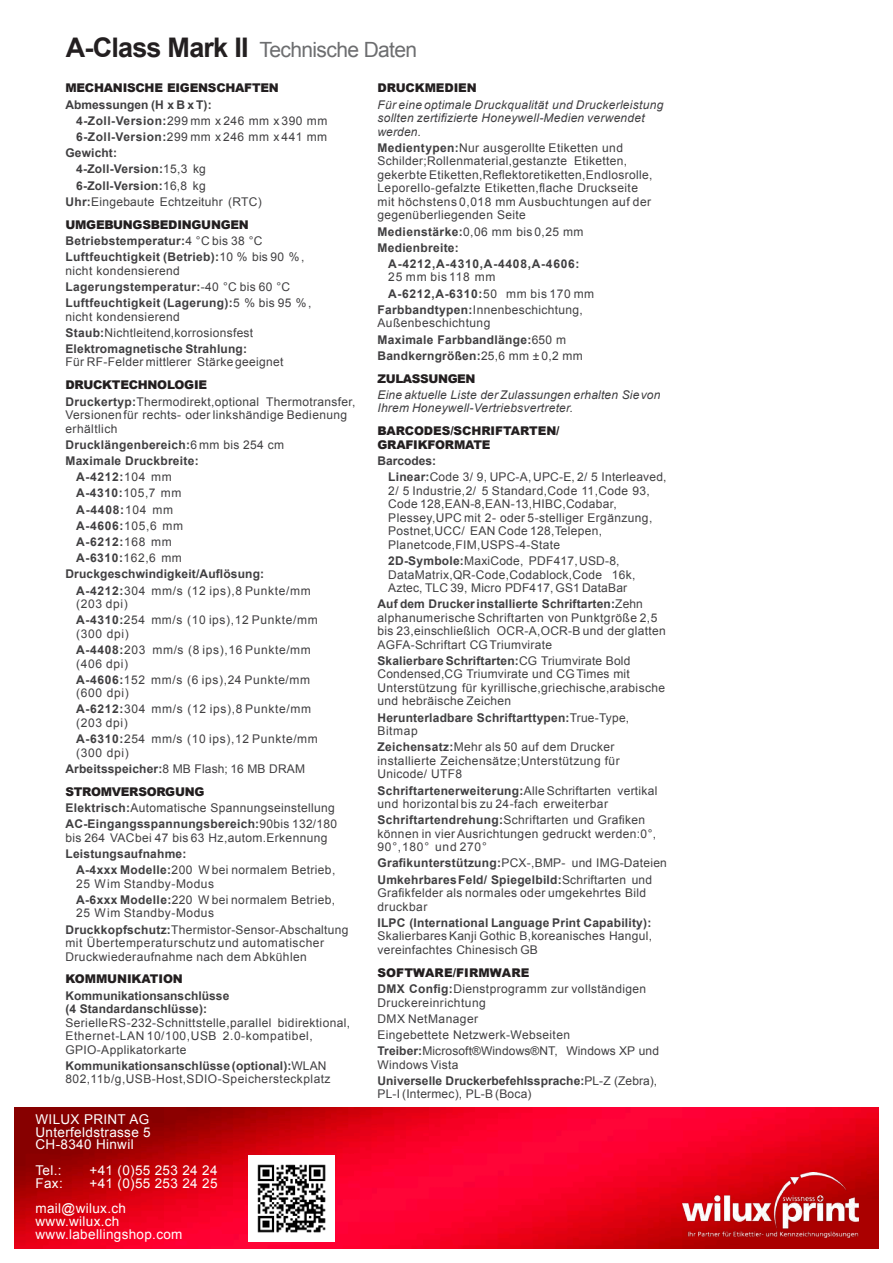
<style>
.page{position:relative;width:893px;height:1263px;background:#fff}
.page>*{position:absolute;margin:0;border:0;box-sizing:border-box;transform-origin:0 0}
.t1{font:21px "Arial";letter-spacing:-.03em;color:#6d6e70}
.t2{font:13.5px/12.8px "Arial";letter-spacing:.025em;color:#fff}
.t3{font:12px/13.5px "Arial";letter-spacing:.03em;color:#403f41}
.t4{font:700 12px/16.2px "Arial";letter-spacing:.02em;color:#403f41}
.t5{font:italic 12px/13.5px "Arial";letter-spacing:.02em;color:#403f41}
.t6{font:12px/16.2px "Arial";letter-spacing:.055em;color:#403f41}
.t7{font:900 12px/13.5px "Arial";letter-spacing:-.02em;color:#231f20}
.t8{font:12px/16.2px "Arial";letter-spacing:.05em;color:#403f41}
.t9{font:12px/16.2px "Arial";letter-spacing:.01em;color:#403f41}
.t10{font:700 12px "Arial";letter-spacing:.06em;color:#403f41}
.t11{font:700 12px "Arial";letter-spacing:.05em;color:#403f41}
.t12{font:12px "Arial";letter-spacing:.065em;color:#403f41}
.s1{font-weight:700;font-size:27px;color:#231f20}
.s2{font-weight:700}
.s3{font-weight:400}
.s4{font-weight:900;color:#231f20}
</style>
<div class="page">
<img style="left:14px;top:1107px;width:865px;height:142px">
<img style="left:683px;top:1172px;width:175px;height:65px">
<img style="left:248px;top:1155px;width:87px;height:87px">
<h1 class="t1" style="left:66px;top:42px;width:353px"><span class="s1">A-Class Mark II</span> Technische Daten</h1>
<p class="t7" style="left:377px;top:83px;width:101px">DRUCKMEDIEN</p>
<p class="t5" style="left:377px;top:99px;width:287px">Für eine optimale Druckqualität und Druckerleistung sollten zertifizierte Honeywell-Medien verwendet werden.</p>
<p class="t3" style="left:377px;top:142px;width:277px"><span class="s2">Medientypen:</span>Nur ausgerollte Etiketten und Schilder;Rollenmaterial,gestanzte Etiketten, gekerbte Etiketten,Reflektoretiketten,Endlosrolle, Leporello-gefalzte Etiketten,flache Druckseite mit höchstens 0,018 mm Ausbuchtungen auf der gegenüberliegenden Seite</p>
<p class="t4" style="left:377px;top:224px;width:208px">Medienstärke:<span class="s3">0,06 mm bis 0,25 mm<br></span>Medienbreite:</p>
<p class="t10" style="left:388px;top:259px;width:193px">A-4212,A-4310,A-4408,A-4606:</p>
<p class="t12" style="left:388px;top:273px;width:109px">25 mm bis118 mm</p>
<p class="t11" style="left:388px;top:289px;width:208px">A-6212,A-6310:<span class="s3">50 mm bis 170 mm</span></p>
<p class="t3" style="left:377px;top:304px;width:207px"><span class="s2">Farbbandtypen:</span>Innenbeschichtung,</p>
<p class="t4" style="left:377px;top:316px;width:207px"><span class="s3">Außenbeschichtung<br></span>Maximale Farbbandlänge:<span class="s3">650 m<br></span>Bandkerngrößen:<span class="s3">25,6 mm ± 0,2 mm</span></p>
<p class="t7" style="left:377px;top:373px;width:100px">ZULASSUNGEN</p>
<p class="t5" style="left:377px;top:389px;width:284px">Eine aktuelle Liste der Zulassungen erhalten Sievon<br>Ihrem Honeywell-Vertriebsvertreter.</p>
<p class="t7" style="left:377px;top:426px;width:184px">BARCODES/SCHRIFTARTEN/<br>GRAFIKFORMATE</p>
<p class="t3" style="left:388px;top:454px;width:280px;line-height:16.2px;text-indent:-11px"><span class="s2">Barcodes:<br>Linear:</span>Code 3/ 9, UPC-A, UPC-E, 2/ 5 Interleaved,</p>
<p class="t3" style="left:388px;top:485px;width:266px">2/ 5 Industrie,2/ 5 Standard,Code 11,Code 93, Code 128,EAN-8,EAN-13,HIBC,Codabar, Plessey,UPC mit 2- oder 5-stelliger Ergänzung, Postnet,UCC/ EAN Code 128,Telepen, Planetcode,FIM,USPS-4-State</p>
<p class="t3" style="left:388px;top:555px;width:249px"><span class="s2">2D-Symbole:</span>MaxiCode, PDF417,USD-8,<br>DataMatrix,QR-Code,Codablock,Code 16k,<br>Aztec, TLC 39, Micro PDF417, GS1 DataBar</p>
<p class="t3" style="left:377px;top:598px;width:290px"><span class="s2">Auf dem Druckerinstallierte Schriftarten:</span>Zehn alphanumerische Schriftarten von Punktgröße 2,5 bis 23,einschließlich OCR-A,OCR-B und der glatten AGFA-Schriftart CGTriumvirate</p>
<p class="t3" style="left:377px;top:655px;width:289px"><span class="s2">SkalierbareSchriftarten:</span>CG Triumvirate Bold Condensed,CG Triumvirate und CGTimes mit Unterstützung für kyrillische,griechische,arabische und hebräische Zeichen</p>
<p class="t4" style="left:377px;top:712px;width:253px;line-height:13.5px">Herunterladbare Schriftarttypen:<span class="s3">True-Type,<br>Bitmap</span></p>
<p class="t3" style="left:377px;top:741px;width:244px"><span class="s2">Zeichensatz:</span>Mehr als 50 auf dem Drucker installierte Zeichensätze;Unterstützung für<br>Unicode/ UTF8</p>
<p class="t3" style="left:377px;top:785px;width:281px"><span class="s2">Schriftartenerweiterung:</span>Alle Schriftarten vertikal und horizontal bis zu 24-fach erweiterbar</p>
<p class="t3" style="left:377px;top:814px;width:280px"><span class="s2">Schriftartendrehung:</span>Schriftarten und Grafiken können in vierAusrichtungen gedruckt werden:0°,<br>90°,180° und 270°</p>
<p class="t4" style="left:377px;top:856px;width:291px">Grafikunterstützung:<span class="s3">PCX-,BMP- und IMG-Dateien<br></span>UmkehrbaresFeld/ Spiegelbild:<span class="s3">Schriftarten und</span></p>
<p class="t3" style="left:377px;top:887px;width:270px">Grafikfelder als normales oder umgekehrtes Bild druckbar</p>
<p class="t4" style="left:377px;top:916px;width:275px">ILPC (International Language Print Capability):</p>
<p class="t3" style="left:377px;top:930px;width:276px">SkalierbaresKanji Gothic B,koreanisches Hangul, vereinfachtes Chinesisch GB</p>
<p class="t3" style="left:377px;top:965px;width:270px;line-height:16.2px"><span class="s4">SOFTWARE/FIRMWARE<br></span><span class="s2">DMX Config:</span>Dienstprogramm zur vollständigen</p>
<p class="t3" style="left:377px;top:995px;width:283px;line-height:16.2px">Druckereinrichtung<br>DMX NetManager<br>Eingebettete Netzwerk-Webseiten<br><span class="s2">Treiber:</span>Microsoft®Windows®NT, Windows XP und</p>
<p class="t4" style="left:377px;top:1057px;width:281px"><span class="s3">Windows Vista<br></span>Universelle Druckerbefehlssprache:<span class="s3">PL-Z (Zebra),</span></p>
<p class="t3" style="left:377px;top:1088px;width:156px">PL-I (Intermec), PL-B (Boca)</p>
<p class="t2" style="left:36px;top:1114px;width:117px;text-align:justify">WILUX PRINT AG Unterfeldstrasse 5<br>CH-8340 Hinwil</p>
<p class="t2" style="left:36px;top:1165px;width:28px">Tel.:</p>
<p class="t2" style="left:90px;top:1165px;width:129px">+41 (0)55 253 24 24</p>
<p class="t2" style="left:36px;top:1178px;width:29px">Fax:</p>
<p class="t7" style="left:65px;top:83px;width:215px">MECHANISCHE EIGENSCHAFTEN</p>
<p class="t4" style="left:65px;top:97px;width:148px">Abmessungen (H x B x T):</p>
<p class="t3" style="left:76px;top:115px;width:253px"><span class="s2">4-Zoll-Version:</span>299 mm x 246 mm x 390 mm</p>
<p class="t3" style="left:76px;top:131px;width:253px"><span class="s2">6-Zoll-Version:</span>299 mm x 246 mm x 441 mm</p>
<p class="t4" style="left:65px;top:146px;width:53px">Gewicht:</p>
<p class="t4" style="left:76px;top:162px;width:131px">4-Zoll-Version:<span class="s3">15,3 kg</span></p>
<p class="t4" style="left:76px;top:178px;width:131px">6-Zoll-Version:<span class="s3">16,8 kg</span></p>
<p class="t3" style="left:65px;top:196px;width:198px"><span class="s2">Uhr:</span>Eingebaute Echtzeituhr (RTC)</p>
<p class="t4" style="left:65px;top:217px;width:241px"><span class="s4">UMGEBUNGSBEDINGUNGEN<br></span>Betriebstemperatur:<span class="s3">4 °C bis 38 °C<br></span>Luftfeuchtigkeit (Betrieb):<span class="s3">10 % bis 90 % ,</span></p>
<p class="t4" style="left:65px;top:263px;width:248px"><span class="s3">nicht kondensierend<br></span>Lagerungstemperatur:<span class="s3">-40 °C bis 60 °C<br></span>Luftfeuchtigkeit (Lagerung):<span class="s3">5 % bis 95 %,</span></p>
<p class="t3" style="left:65px;top:309px;width:189px;line-height:16.2px">nicht kondensierend<br><span class="s2">Staub:</span>Nichtleitend,korrosionsfest<br><span class="s2">Elektromagnetische Strahlung:</span></p>
<p class="t3" style="left:65px;top:357px;width:219px">Für RF-Felder mittlerer Stärke geeignet</p>
<p class="t3" style="left:65px;top:378px;width:292px;line-height:16.2px"><span class="s4">DRUCKTECHNOLOGIE<br></span><span class="s2">Druckertyp:</span>Thermodirekt,optional Thermotransfer,</p>
<p class="t3" style="left:65px;top:409px;width:283px">Versionenfür rechts- oder linkshändige Bedienung erhältlich</p>
<p class="t4" style="left:65px;top:438px;width:220px">Drucklängenbereich:<span class="s3">6 mm bis 254 cm</span></p>
<p class="t4" style="left:65px;top:454px;width:135px">Maximale Druckbreite:</p>
<p class="t4" style="left:76px;top:470px;width:97px">A-4212:<span class="s3">104 mm</span></p>
<p class="t4" style="left:76px;top:486px;width:107px">A-4310:<span class="s3">105,7 mm</span></p>
<p class="t4" style="left:76px;top:502px;width:98px">A-4408:<span class="s3">104 mm</span></p>
<p class="t4" style="left:76px;top:519px;width:108px">A-4606:<span class="s3">105,6 mm</span></p>
<p class="t4" style="left:76px;top:535px;width:97px">A-6212:<span class="s3">168 mm</span></p>
<p class="t4" style="left:76px;top:551px;width:107px">A-6310:<span class="s3">162,6 mm</span></p>
<p class="t4" style="left:65px;top:567px;width:200px">Druckgeschwindigkeit/Auflösung:</p>
<p class="t6" style="left:76px;top:583px;width:236px"><span class="s2">A-4212:</span>304 mm/s (12 ips),8 Punkte/mm</p>
<p class="t8" style="left:76px;top:597px;width:243px">(203 dpi)<br><span class="s2">A-4310:</span>254 mm/s (10 ips),12 Punkte/mm</p>
<p class="t6" style="left:76px;top:627px;width:236px">(300 dpi)<br><span class="s2">A-4408:</span>203 mm/s (8 ips),16 Punkte/mm</p>
<p class="t8" style="left:76px;top:656px;width:235px">(406 dpi)<br><span class="s2">A-4606:</span>152 mm/s (6 ips),24 Punkte/mm</p>
<p class="t6" style="left:76px;top:686px;width:236px">(600 dpi)<br><span class="s2">A-6212:</span>304 mm/s (12 ips),8 Punkte/mm</p>
<p class="t6" style="left:76px;top:716px;width:243px">(203 dpi)<br><span class="s2">A-6310:</span>254 mm/s (10 ips),12 Punkte/mm</p>
<p class="t9" style="left:65px;top:745px;width:241px;text-indent:11px">(300 dpi)<br><span class="s2">Arbeitsspeicher:</span>8 MB Flash; 16 MB DRAM</p>
<p class="t3" style="left:65px;top:784px;width:273px;line-height:16.2px"><span class="s4">STROMVERSORGUNG<br></span><span class="s2">Elektrisch:</span>Automatische Spannungseinstellung<br><span class="s2">AC-Eingangsspannungsbereich:</span>90bis 132/180</p>
<p class="t3" style="left:65px;top:832px;width:264px">bis 264 VACbei 47 bis 63 Hz,autom.Erkennung</p>
<p class="t4" style="left:76px;top:847px;width:261px;text-indent:-11px">Leistungsaufnahme:<br>A-4xxx Modelle:<span class="s3">200 W bei normalem Betrieb,</span></p>
<p class="t3" style="left:76px;top:876px;width:260px;line-height:16.2px">25 Wim Standby-Modus<br><span class="s2">A-6xxx Modelle:</span>220 W bei normalem Betrieb,</p>
<p class="t3" style="left:65px;top:906px;width:284px;line-height:16.2px;text-indent:11px">25 Wim Standby-Modus<br><span class="s2">Druckkopfschutz:</span>Thermistor-Sensor-Abschaltung</p>
<p class="t3" style="left:65px;top:937px;width:260px">mit Übertemperaturschutz und automatischer<br>Druckwiederaufnahme nach dem Abkühlen</p>
<p class="t7" style="left:65px;top:974px;width:119px">KOMMUNIKATION</p>
<p class="t4" style="left:65px;top:990px;width:165px;line-height:13.5px">Kommunikationsanschlüsse (4 Standardanschlüsse):</p>
<p class="t3" style="left:65px;top:1017px;width:286px">SerielleRS-232-Schnittstelle,parallel bidirektional,<br>Ethernet-LAN 10/100,USB 2.0-kompatibel,<br>GPIO-Applikatorkarte</p>
<p class="t3" style="left:65px;top:1060px;width:267px"><span class="s2">Kommunikationsanschlüsse (optional):</span>WLAN<br>802,11b/g,USB-Host,SDIO-Speichersteckplatz</p>
<p class="t2" style="left:36px;top:1171px;width:183px;line-height:25.5px;text-indent:54px">+41 (0)55 253 24 25 mail@wilux.ch</p>
<p class="t2" style="left:36px;top:1216px;width:148px">www.wilux.ch www.labellingshop.com</p>
</div>
